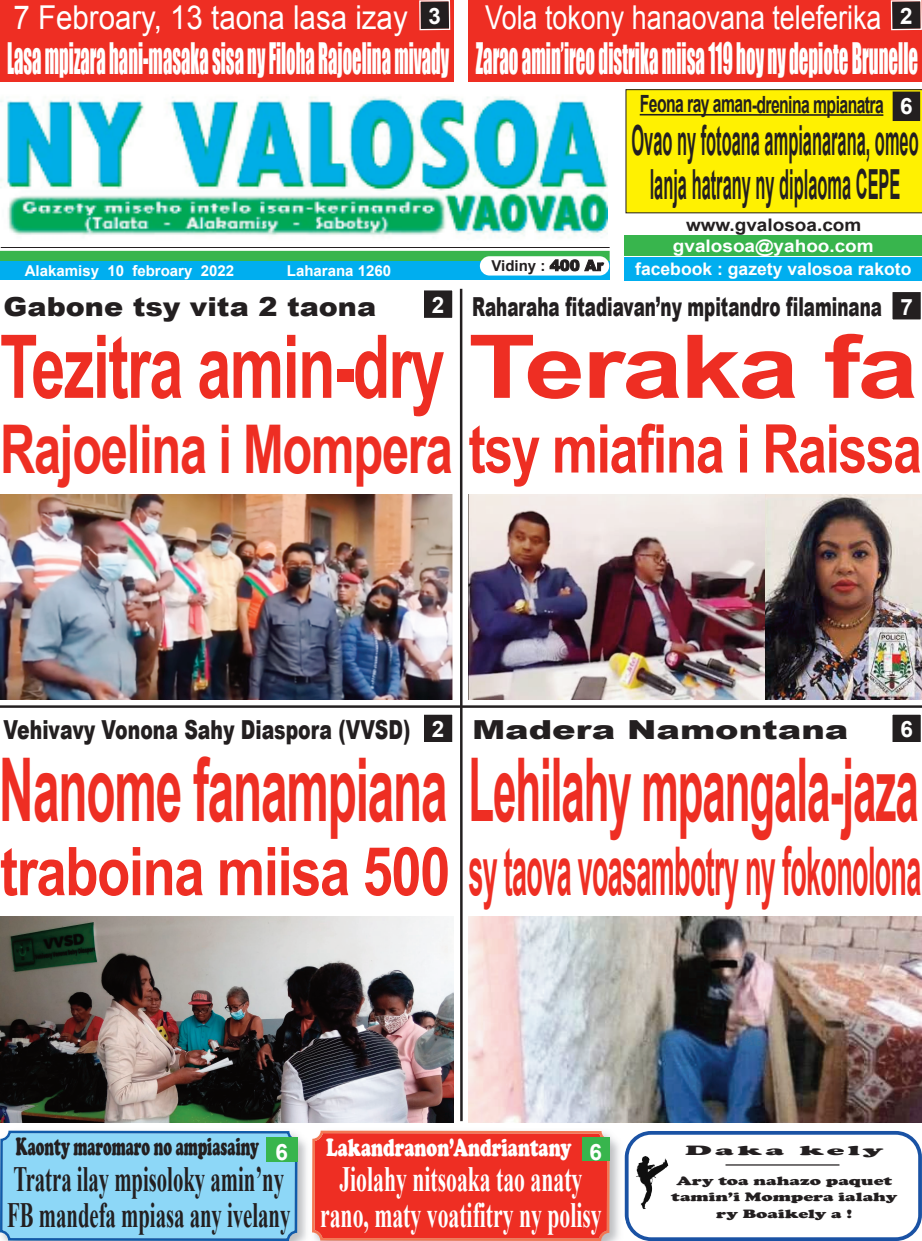
<style>
.page{position:relative;width:922px;height:1241px;background:#fff}
.page>*{position:absolute;margin:0;border:0;box-sizing:border-box;transform-origin:0 0}
.t1{font:700 88px "Arial";letter-spacing:-.025em;color:#ee2e23;scale:.54 1}
.t2{font:700 88px "Arial";letter-spacing:-.025em;color:#ee2e23;scale:.69 1}
.t3{font:700 67.25px "Arial";letter-spacing:-.025em;color:#ee2e23;scale:.81 1}
.t4{font:700 67.25px "Arial";letter-spacing:-.025em;color:#ee2e23;scale:.73 1}
.t5{font:700 41.5px/43.9px "Arial";color:#231f20;text-align:center;scale:.4 1}
.t6{font:39.88px "Impact";color:#fff;scale:.47 1}
.t7{font:700 35.5px/35.5px "Times New Roman";color:#231f20;scale:.58 1}
.t8{font:700 35.5px/35.5px "Times New Roman";color:#fff;text-align:center;scale:.61 1}
.t9{font:32.88px "Arial";color:#fff;scale:.82 1}
.t10{font:32.88px "Arial";color:#fff;scale:.9 1}
.t11{font:900 26.25px "Arial";color:#231f20;scale:.64 1}
.t12{font:900 26.25px "Arial";color:#231f20;scale:.72 1}
.t13{font:900 26.25px "Arial";color:#231f20;scale:1.09 1}
.t14{font:900 26.25px "Arial";color:#231f20;scale:1.34 1}
.t15{font:900 25.5px "Cooper";color:#231f20;scale:.56 1}
.t16{font:900 25.5px "Cooper";color:#fff;scale:.7 1}
.t17{font:700 23.75px "Arial";letter-spacing:-.035em;color:#231f20;scale:.66 1}
.t18{font:700 22.5px "Arial";color:#fff}
.t19{font:700 17.25px "Arial";color:#fff}
.t20{font:700 17.25px "Arial";color:#fff;scale:1.1 1}
.t21{font:700 17.25px "Arial";color:#231f20;scale:1.1 1}
.t22{font:700 15px "Arial";color:#fff}
.t23{font:700 15px "Arial";color:#231f20}
.t24{font:900 13.62px "Cooper";letter-spacing:.1em;color:#231f20;scale:2.45 1}
.t25{font:900 12.5px/16.2px "Cooper";color:#231f20;text-align:center;scale:1.5 1}
.s1{font-weight:900}
</style>
<div class="page">
<div style="left:625px;top:89px;width:296px;height:124px;background:#fff101"></div>
<div style="left:892px;top:92px;width:27px;height:29px;background:#231f20"></div>
<div style="left:0;top:251px;width:609px;height:18px;background:#38b54d"></div>
<img style="left:0;top:96px;width:607px;height:142px">
<div style="left:0;top:262px;width:609px;height:18px;background:#00aeef"></div>
<hr style="left:1px;top:247px;width:608px;height:1px;background:#231f20">
<div style="left:624px;top:235px;width:297px;height:21px;background:#38b54d"></div>
<div style="left:624px;top:258px;width:297px;height:23px;background:#00aeef"></div>
<div style="left:480px;top:256px;width:129px;height:19px;background:#fff;border-radius:10px"></div>
<div style="left:468px;top:0;width:453px;height:82px;background:#ee2e23"></div>
<div style="left:891px;top:1px;width:29px;height:28px;background:#231f20"></div>
<div style="left:890px;top:0;width:31px;height:30px;border:1px solid #fff"></div>
<div style="left:0;top:0;width:453px;height:82px;background:#ee2e23"></div>
<div style="left:420px;top:1px;width:29px;height:28px;background:#231f20"></div>
<div style="left:419px;top:0;width:31px;height:30px;border:1px solid #fff"></div>
<svg style="left:625px;top:1131px;width:296px;height:109px"></svg>
<img style="left:635px;top:1154px;width:33px;height:55px">
<img style="left:297px;top:1135px;width:323px;height:105px">
<img style="left:624px;top:1154px;width:1px;height:63px">
<svg style="left:313px;top:1130px;width:296px;height:110px;background:#ee3528"></svg>
<div style="left:581px;top:1136px;width:28px;height:24px;background:#38b54d"></div>
<img style="left:306px;top:1135px;width:7px;height:105px">
<img style="left:312px;top:1138px;width:1px;height:94px">
<svg style="left:0;top:1130px;width:297px;height:110px;background:#88d1f2"></svg>
<div style="left:266px;top:1136px;width:31px;height:25px;background:#38b54d"></div>
<hr style="left:725px;top:1164px;width:114px;height:1px;background:#231f20">
<hr style="left:460px;top:289px;width:2px;height:831px;background:#231f20">
<div style="left:424px;top:290px;width:28px;height:28px;background:#231f20"></div>
<div style="left:422px;top:289px;width:31px;height:30px;border:1px solid #fff"></div>
<img style="left:0;top:494px;width:452px;height:205px">
<img style="left:468px;top:494px;width:453px;height:205px">
<div style="left:892px;top:292px;width:28px;height:27px;background:#231f20"></div>
<div style="left:891px;top:291px;width:30px;height:30px;border:1px solid #fff"></div>
<div style="left:892px;top:714px;width:28px;height:28px;background:#231f20"></div>
<div style="left:891px;top:713px;width:30px;height:30px;border:1px solid #fff"></div>
<img style="left:468px;top:916px;width:453px;height:206px">
<div style="left:424px;top:714px;width:28px;height:28px;background:#231f20"></div>
<div style="left:422px;top:713px;width:31px;height:30px;border:1px solid #fff"></div>
<img style="left:0;top:916px;width:453px;height:206px">
<hr style="left:0;top:705px;width:921px;height:2px;background:#231f20">
<p class="t10" style="left:14px;top:-1px;width:439px">7 Febroary, 13 taona lasa izay</p>
<p class="t9" style="left:485px;top:-1px;width:485px">Vola tokony hanaovana teleferika</p>
<p class="t6" style="left:7px;top:34px;width:942px">Lasa mpizara hani-masaka sisa ny Filoha Rajoelina mivady</p>
<p class="t6" style="left:475px;top:34px;width:942px">Zarao amin’ireo distrika miisa 119 hoy ny depiote Brunelle</p>
<p class="t17" style="left:639px;top:91px;width:371px">Feona ray aman-drenina mpianatra</p>
<p class="t5" style="left:631px;top:119px;width:719px">Ovao ny fotoana ampianarana, omeo lanja hatrany ny diplaoma CEPE</p>
<p class="t18" style="left:899px;top:94px;width:14px">6</p>
<p class="t21" style="left:685px;top:215px;width:161px">www.gvalosoa.com</p>
<p class="t20" style="left:672px;top:237px;width:184px">gvalosoa@yahoo.com</p>
<p class="t22" style="left:25px;top:263px;width:211px">Alakamisy 10 febroary 2022</p>
<p class="t22" style="left:287px;top:263px;width:106px">Laharana 1260</p>
<p class="t23" style="left:491px;top:257px;width:113px">Vidiny : <span class="s1">400 Ar</span></p>
<p class="t19" style="left:635px;top:259px;width:278px">facebook : gazety valosoa rakoto</p>
<p class="t18" style="left:432px;top:293px;width:14px">2</p>
<p class="t13" style="left:4px;top:287px;width:343px">Gabone tsy vita 2 taona</p>
<h1 class="t2" style="left:0;top:318px;width:1331px">Tezitra amin-dry Teraka fa</h1>
<p class="t11" style="left:472px;top:287px;width:642px">Raharaha fitadiavan’ny mpitandro filaminana</p>
<p class="t18" style="left:900px;top:294px;width:14px">7</p>
<h2 class="t4" style="left:0;top:411px;width:1263px">Rajoelina i Mompera tsy miafina i Raissa</h2>
<p class="t12" style="left:4px;top:710px;width:566px">Vehivavy Vonona Sahy Diaspora (VVSD)</p>
<p class="t14" style="left:472px;top:710px;width:282px">Madera Namontana</p>
<h1 class="t1" style="left:0;top:740px;width:1702px">Nanome fanampiana Lehilahy mpangala-jaza</h1>
<p class="t18" style="left:432px;top:717px;width:14px">2</p>
<p class="t18" style="left:900px;top:717px;width:14px">6</p>
<h2 class="t3" style="left:0;top:834px;width:1138px">traboina miisa 500 sy taova voasambotry ny fokonolona</h2>
<p class="t15" style="left:16px;top:1130px;width:487px">Kaonty maromaro no ampiasainy <sub>6</sub></p>
<p class="t7" style="left:7px;top:1161px;width:489px">Tratra ilay mpisoloky amin’ny<br>FB mandefa mpiasa any ivelany</p>
<p class="t16" style="left:326px;top:1132px;width:395px">Lakandranon’Andriantany <sub>6</sub></p>
<p class="t8" style="left:320px;top:1161px;width:463px">Jiolahy nitsoaka tao anaty rano, maty voatifitry ny polisy</p>
<p class="t24" style="left:684px;top:1141px;width:82px">Daka kely</p>
<p class="t25" style="left:671px;top:1172px;width:152px">Ary toa nahazo paquet tamin’i Mompera ialahy ry Boaikely a !</p>
</div>
